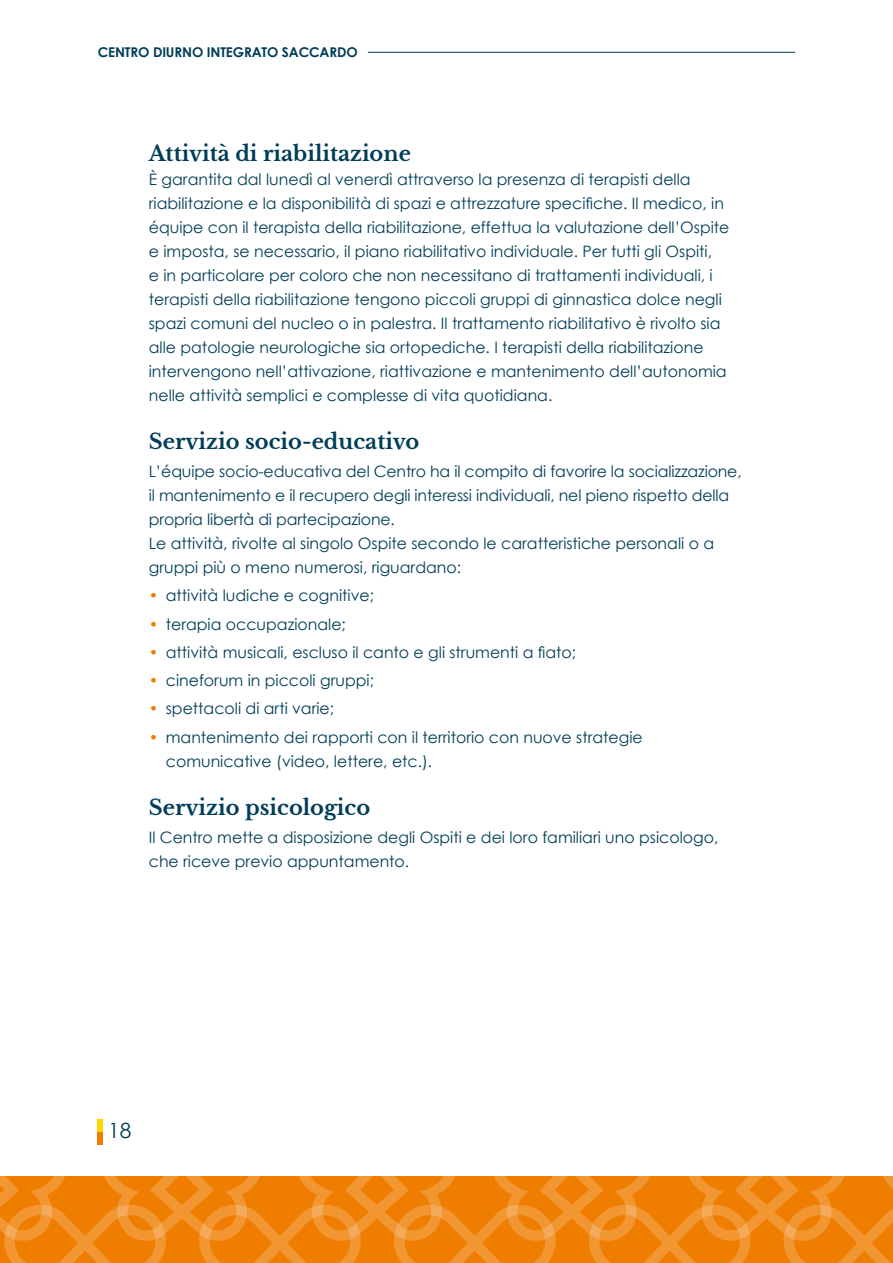
<style>
.page{position:relative;width:893px;height:1263px;background:#fff}
.page>*{position:absolute;margin:0;border:0;box-sizing:border-box;transform-origin:0 0}
.t1{font:700 21px "Libre Baskerville";color:#003d58}
.t2{font:21px "Century Gothic";color:#003d58}
.t3{font:15.75px/24px "Century Gothic";color:#003d58}
.t4{font:700 13.5px "Century Gothic";letter-spacing:-.01em;color:#003d58}
.s1{color:#ef7d00}
</style>
<div class="page">
<svg style="left:0;top:1176px;width:893px;height:87px;background:#f08613"></svg>
<div style="left:98px;top:1132px;width:5px;height:12px;background:#ef7d00"></div>
<div style="left:98px;top:1119px;width:5px;height:13px;background:#ffd600"></div>
<hr style="left:368px;top:52px;width:427px;height:1px;background:#003d58">
<p class="t4" style="left:98px;top:42px;width:261px">CENTRO DIURNO INTEGRATO SACCARDO</p>
<h1 class="t1" style="left:149px;top:140px;width:264px">Attività di riabilitazione</h1>
<p class="t3" style="left:149px;top:167px;width:582px">È garantita dal lunedì al venerdì attraverso la presenza di terapisti della riabilitazione e la disponibilità di spazi e attrezzature specifiche. Il medico, in équipe con il terapista della riabilitazione, effettua la valutazione dell’Ospite e imposta, se necessario, il piano riabilitativo individuale. Per tutti gli Ospiti,<br>e in particolare per coloro che non necessitano di trattamenti individuali, i terapisti della riabilitazione tengono piccoli gruppi di ginnastica dolce negli spazi comuni del nucleo o in palestra. Il trattamento riabilitativo è rivolto sia alle patologie neurologiche sia ortopediche. I terapisti della riabilitazione intervengono nell’attivazione, riattivazione e mantenimento dell’autonomia nelle attività semplici e complesse di vita quotidiana.</p>
<h1 class="t1" style="left:149px;top:428px;width:272px">Servizio socio-educativo</h1>
<p class="t3" style="left:149px;top:459px;width:594px">L’équipe socio-educativa del Centro ha il compito di favorire la socializzazione, il mantenimento e il recupero degli interessi individuali, nel pieno rispetto della propria libertà di partecipazione.<br>Le attività, rivolte al singolo Ospite secondo le caratteristiche personali o a gruppi più o meno numerosi, riguardano:</p>
<p class="t3" style="left:149px;top:583px;width:227px"><span class="s1">•</span> attività ludiche e cognitive;</p>
<p class="t3" style="left:149px;top:612px;width:199px"><span class="s1">•</span> terapia occupazionale;</p>
<p class="t3" style="left:149px;top:640px;width:429px"><span class="s1">•</span> attività musicali, escluso il canto e gli strumenti a fiato;</p>
<p class="t3" style="left:149px;top:668px;width:227px"><span class="s1">•</span> cineforum in piccoli gruppi;</p>
<p class="t3" style="left:149px;top:696px;width:187px"><span class="s1">•</span> spettacoli di arti varie;</p>
<p class="t3" style="left:166px;top:725px;width:478px;text-indent:-17px"><span class="s1">•</span> mantenimento dei rapporti con il territorio con nuove strategie comunicative (video, lettere, etc.).</p>
<h1 class="t1" style="left:149px;top:794px;width:223px">Servizio psicologico</h1>
<p class="t3" style="left:149px;top:825px;width:571px">Il Centro mette a disposizione degli Ospiti e dei loro familiari uno psicologo, che riceve previo appuntamento.</p>
<h1 class="t2" style="left:108px;top:1116px;width:25px">18</h1>
</div>
